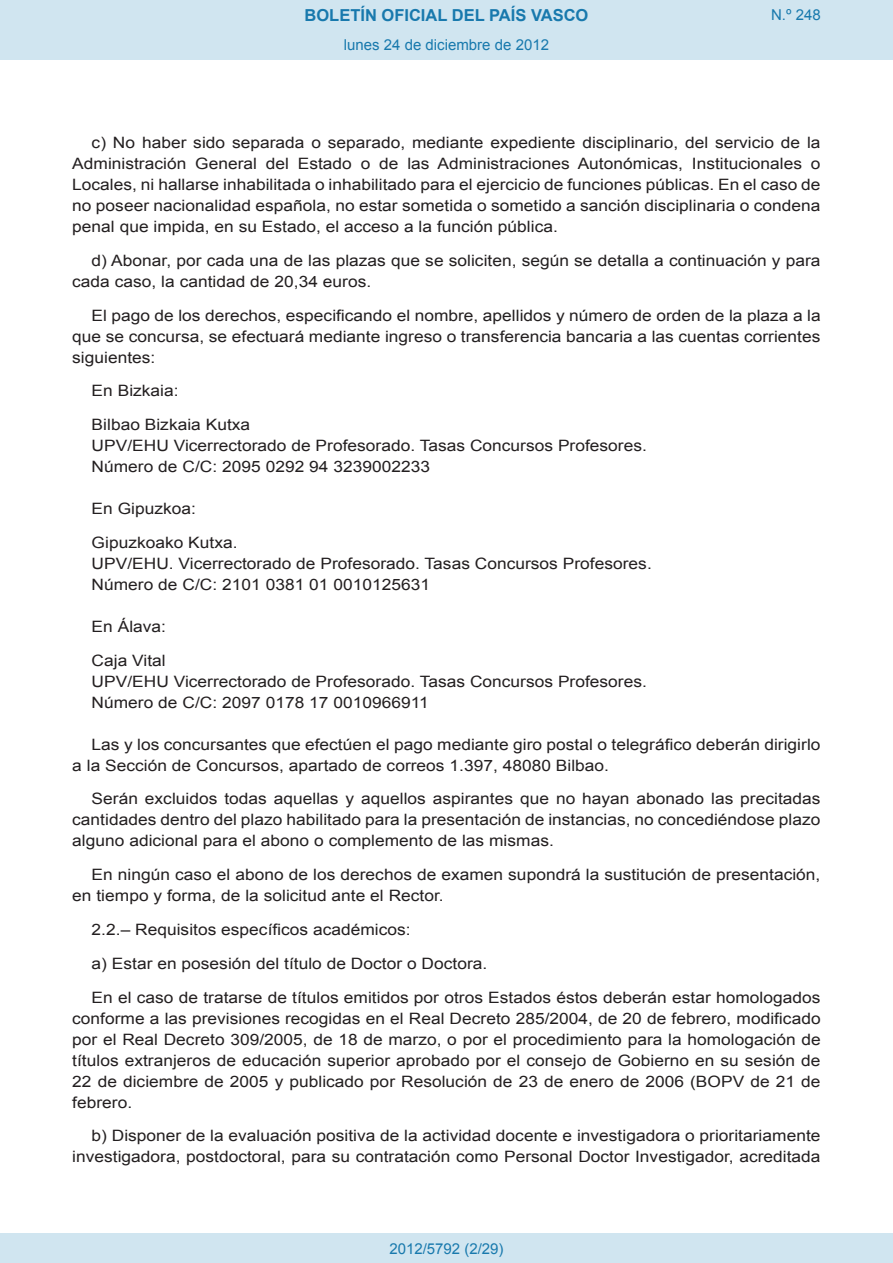
<style>
.page{position:relative;width:893px;height:1263px;background:#fff}
.page>*{position:absolute;margin:0;border:0;box-sizing:border-box;transform-origin:0 0}
.t1{font:700 16.5px "Arial";color:#1879ad}
.BOPVDetalle{font:15.6px/21px "Arial";color:#231f20;text-align:justify;scale:1.11 1}
.BOPVLista{font:15.6px "Arial";color:#231f20;scale:1.11 1}
.Paginacion_Centro{font:15px "Arial";color:#1879ad}
</style>
<div class="page">
<div style="left:0;top:0;width:893px;height:60px;background:#d0e5f0"></div>
<div style="left:0;top:1233px;width:893px;height:30px;background:#d0e5f0"></div>
<p class="t1" style="left:305px;top:4px;width:285px">BOLETÍN OFICIAL DEL PAÍS VASCO</p>
<p class="Paginacion_Centro" style="left:344px;top:35px;width:207px">lunes 24 de diciembre de 2012</p>
<p class="Paginacion_Centro" style="left:771px;top:5px;width:51px">N.º 248</p>
<p class="BOPVDetalle" style="left:72px;top:132px;width:676px;text-indent:19px">c) No haber sido separada o separado, mediante expediente disciplinario, del servicio de la Administración General del Estado o de las Administraciones Autonómicas, Institucionales o Locales, ni hallarse inhabilitada o inhabilitado para el ejercicio de funciones públicas. En el caso de no poseer nacionalidad española, no estar sometida o sometido a sanción disciplinaria o condena penal que impida, en su Estado, el acceso a la función pública.</p>
<p class="BOPVDetalle" style="left:72px;top:250px;width:676px;text-indent:19px">d) Abonar, por cada una de las plazas que se soliciten, según se detalla a continuación y para cada caso, la cantidad de 20,34 euros.</p>
<p class="BOPVDetalle" style="left:72px;top:305px;width:676px;text-indent:19px">El pago de los derechos, especificando el nombre, apellidos y número de orden de la plaza a la que se concursa, se efectuará mediante ingreso o transferencia bancaria a las cuentas corrientes siguientes:</p>
<p class="BOPVDetalle" style="left:92px;top:381px;width:80px">En Bizkaia:</p>
<p class="BOPVLista" style="left:92px;top:414px;width:144px">Bilbao Bizkaia Kutxa</p>
<p class="BOPVLista" style="left:92px;top:435px;width:502px">UPV/EHU Vicerrectorado de Profesorado. Tasas Concursos Profesores.</p>
<p class="BOPVLista" style="left:92px;top:456px;width:306px">Número de C/C: 2095 0292 94 3239002233</p>
<p class="BOPVDetalle" style="left:92px;top:498px;width:96px">En Gipuzkoa:</p>
<p class="BOPVLista" style="left:92px;top:532px;width:133px">Gipuzkoako Kutxa.</p>
<p class="BOPVLista" style="left:92px;top:553px;width:506px">UPV/EHU. Vicerrectorado de Profesorado. Tasas Concursos Profesores.</p>
<p class="BOPVLista" style="left:92px;top:574px;width:306px">Número de C/C: 2101 0381 01 0010125631</p>
<p class="BOPVDetalle" style="left:92px;top:616px;width:69px">En Álava:</p>
<p class="BOPVLista" style="left:92px;top:650px;width:68px">Caja Vital</p>
<p class="BOPVLista" style="left:92px;top:671px;width:502px">UPV/EHU Vicerrectorado de Profesorado. Tasas Concursos Profesores.</p>
<p class="BOPVLista" style="left:92px;top:692px;width:305px">Número de C/C: 2097 0178 17 0010966911</p>
<p class="BOPVDetalle" style="left:72px;top:734px;width:676px;text-indent:19px">Las y los concursantes que efectúen el pago mediante giro postal o telegráfico deberán dirigirlo a la Sección de Concursos, apartado de correos 1.397, 48080 Bilbao.</p>
<p class="BOPVDetalle" style="left:72px;top:789px;width:676px;text-indent:19px">Serán excluidos todas aquellas y aquellos aspirantes que no hayan abonado las precitadas cantidades dentro del plazo habilitado para la presentación de instancias, no concediéndose plazo alguno adicional para el abono o complemento de las mismas.</p>
<p class="BOPVDetalle" style="left:72px;top:864px;width:675px;text-indent:19px">En ningún caso el abono de los derechos de examen supondrá la sustitución de presentación, en tiempo y forma, de la solicitud ante el Rector.</p>
<p class="BOPVDetalle" style="left:92px;top:919px;width:289px">2.2.– Requisitos específicos académicos:</p>
<p class="BOPVDetalle" style="left:92px;top:953px;width:358px">a) Estar en posesión del título de Doctor o Doctora.</p>
<p class="BOPVDetalle" style="left:72px;top:987px;width:676px;text-indent:19px">En el caso de tratarse de títulos emitidos por otros Estados éstos deberán estar homologados conforme a las previsiones recogidas en el Real Decreto 285/2004, de 20 de febrero, modificado por el Real Decreto 309/2005, de 18 de marzo, o por el procedimiento para la homologación de títulos extranjeros de educación superior aprobado por el consejo de Gobierno en su sesión de 22 de diciembre de 2005 y publicado por Resolución de 23 de enero de 2006 (BOPV de 21 de febrero.</p>
<p class="BOPVDetalle" style="left:72px;top:1125px;width:676px;text-align:right">b) Disponer de la evaluación positiva de la actividad docente e investigadora o prioritariamente investigadora, postdoctoral, para su contratación como Personal Doctor Investigador, acreditada</p>
<p class="Paginacion_Centro" style="left:389px;top:1238px;width:116px">2012/5792 (2/29)</p>
</div>
